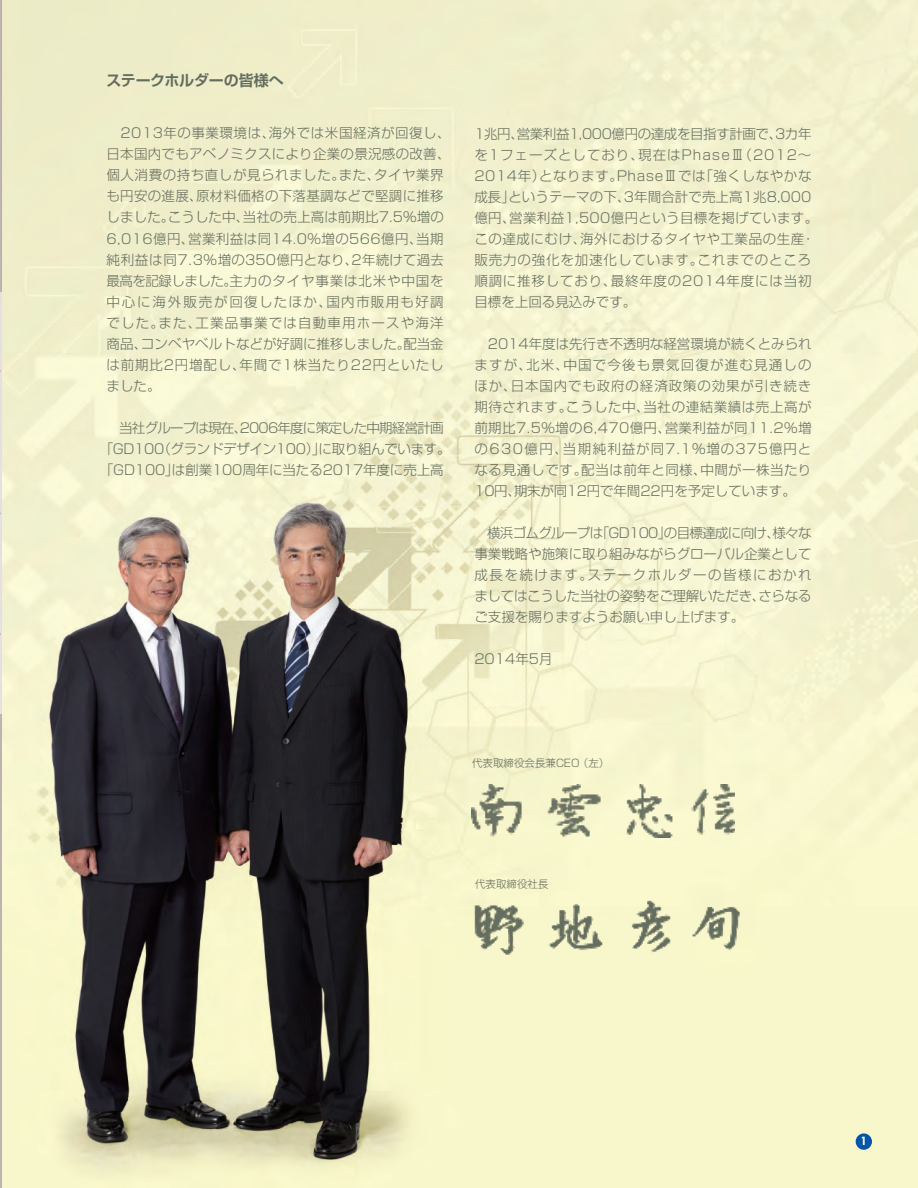
<style>
.page{position:relative;width:918px;height:1188px;background:#fff}
.page>*{position:absolute;margin:0;border:0;box-sizing:border-box;transform-origin:0 0}
.t1{font:700 15px "Shin Go Pro De";letter-spacing:-.015em;color:#636d5e}
.t2{font:300 13.5px/21px "Shin Go Pro";letter-spacing:.02em;color:#636d5e;text-align:justify}
.t3{font:300 13.5px/21px "Shin Go Pro";letter-spacing:.04em;color:#636d5e}
.t4{font:300 13.5px/21px "Shin Go Pro";letter-spacing:-.025em;color:#636d5e;text-align:center}
.t5{font:300 13.5px "Shin Go Pro";color:#636d5e}
.t6{font:700 condensed 12px "Folio";color:#fff}
.t7{font:300 10.5px "Shin Go Pro";color:#636d5e}
</style>
<div class="page">
<img style="left:2px;top:0;width:916px;height:1188px">
<svg style="left:0;top:0;width:2px;height:1188px;background:#c4bcb4"></svg>
<hr style="left:0;top:292px;width:1px;height:421px;background:#e5e1e0">
<img style="left:463px;top:892px;width:287px;height:70px">
<img style="left:471px;top:784px;width:264px;height:54px">
<div style="left:856px;top:1133px;width:16px;height:17px;background:#0154a6;border-radius:50%"></div>
<p class="t1" style="left:107px;top:68px;width:179px">ステークホルダーの皆様へ</p>
<p class="t2" style="left:107px;top:121px;width:346px;text-align:left">　2013年の事業環境は、海外では米国経済が回復し、日本国内でもアベノミクスにより企業の景況感の改善、個人消費の持ち直しが見られました。また、タイヤ業界も円安の進展、原材料価格の下落基調などで堅調に推移しました。こうした中、当社の売上高は前期比7.5％増の<br>6,016億円、営業利益は同14.0％増の566億円、当期純利益は同7.3％増の350億円となり、2年続けて過去最高を記録しました。主力のタイヤ事業は北米や中国を中心に海外販売が回復したほか、国内市販用も好調でした。また、工業品事業では自動車用ホースや海洋商品、コンベヤベルトなどが好調に推移しました。配当金は前期比2円増配し、年間で1株当たり22円といたしました。</p>
<p class="t4" style="left:100px;top:415px;width:352px">　当社グループは現在、2006年度に策定した中期経営計画「GD100（グランドデザイン100）」に取り組んでいます。「GD100」は創業100周年に当たる2017年度に売上高</p>
<p class="t3" style="left:474px;top:121px;width:345px">1兆円、営業利益1,000億円の達成を目指す計画で、3カ年を1フェーズとしており、現在はPhaseⅢ（2012～<br>2014年）となります。PhaseⅢでは「強くしなやかな成長」というテーマの下、3年間合計で売上高1兆8,000億円、営業利益1,500億円という目標を掲げています。この達成にむけ、海外におけるタイヤや工業品の生産・販売力の強化を加速化しています。これまでのところ順調に推移しており、最終年度の2014年度には当初目標を上回る見込みです。</p>
<p class="t2" style="left:474px;top:332px;width:339px">　2014年度は先行き不透明な経営環境が続くとみられますが、北米、中国で今後も景気回復が進む見通しのほか、日本国内でも政府の経済政策の効果が引き続き期待されます。こうした中、当社の連結業績は売上高が前期比7.5％増の6,470億円、営業利益が同11.2％増の630億円、当期純利益が同7.1％増の375億円となる見通しです。配当は前年と同様、中間が一株当たり10円、期末が同12円で年間22円を予定しています。</p>
<p class="t2" style="left:474px;top:521px;width:339px">　横浜ゴムグループは「GD100」の目標達成に向け、様々な事業戦略や施策に取り組みながらグローバル企業として成長を続けます。ステークホルダーの皆様におかれましてはこうした当社の姿勢をご理解いただき、さらなるご支援を賜りますようお願い申し上げます。</p>
<p class="t5" style="left:474px;top:648px;width:80px">2014年5月</p>
<p class="t7" style="left:472px;top:755px;width:144px">代表取締役会長兼CEO （左）　</p>
<p class="t7" style="left:475px;top:875px;width:75px">代表取締役社長</p>
<p class="t6" style="left:861px;top:1134px;width:7px">1</p>
</div>
